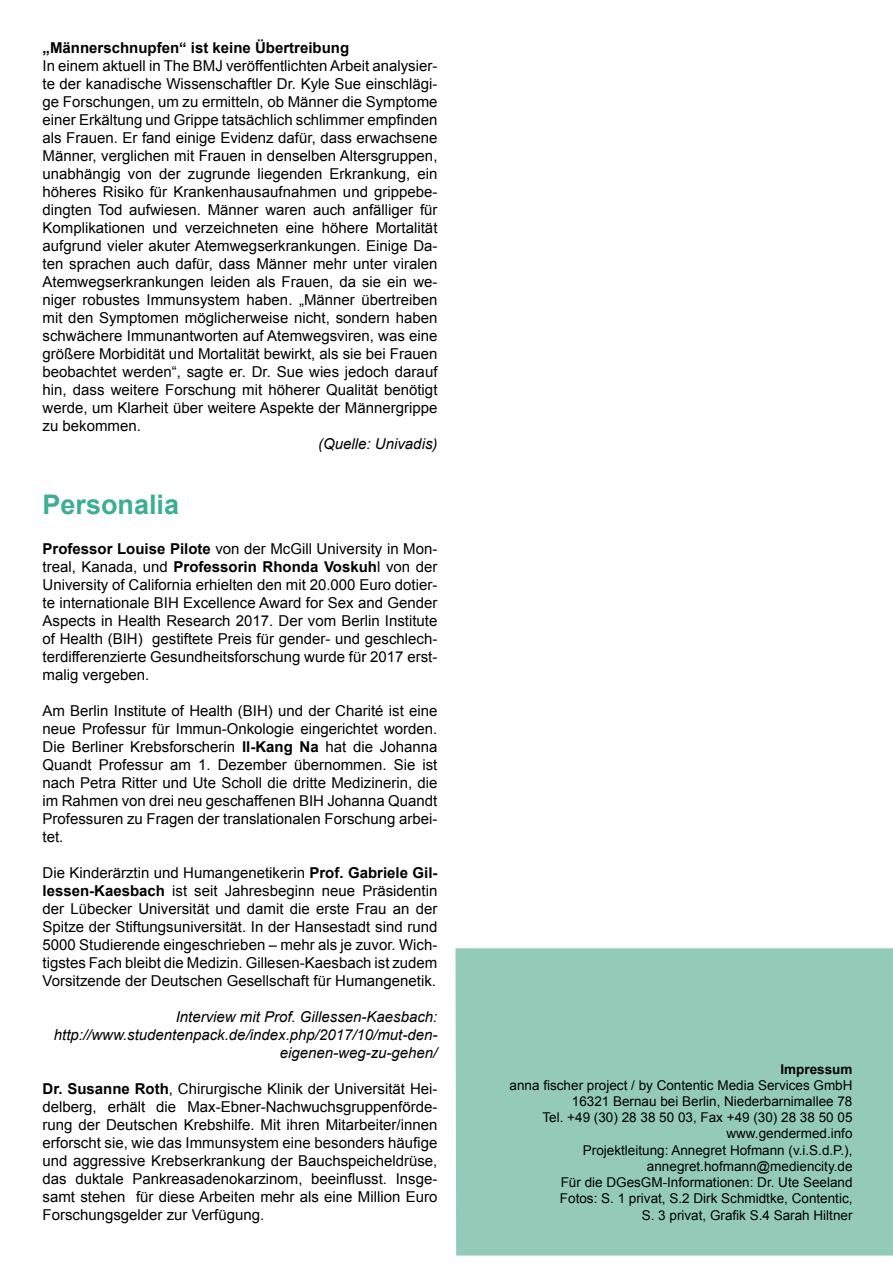
<style>
.page{position:relative;width:893px;height:1263px;background:#fff}
.page>*{position:absolute;margin:0;border:0;box-sizing:border-box;transform-origin:0 0}
.t1{font:700 27px "Arial";color:#3dae93}
.t2{font:15px/18px "Arial";color:#000;text-align:justify}
.t3{font:italic 15px/18px "Arial";color:#000;text-align:right}
.t4{font:700 15px "Arial";color:#000}
.t5{font:13.5px/16.2px "Arial";color:#000;text-align:right}
.t6{font:700 13.5px "Arial";color:#000}
.s1{font-weight:700}
</style>
<div class="page">
<div style="left:455px;top:948px;width:438px;height:307px;background:#94cbb8"></div>
<p class="t4" style="left:43px;top:38px;width:308px">„Männerschnupfen“ ist keine Übertreibung</p>
<p class="t2" style="left:43px;top:57px;width:396px">In einem aktuell in The BMJ veröffentlichten Arbeit analysier&shy;te der kanadische Wissenschaftler Dr. Kyle Sue einschlägi&shy;ge Forschungen, um zu ermitteln, ob Männer die Symptome einer Erkältung und Grippe tatsächlich schlimmer empfinden als Frauen. Er fand einige Evidenz dafür, dass erwachsene Männer, verglichen mit Frauen in denselben Altersgruppen, unabhängig von der zugrunde liegenden Erkrankung, ein höheres Risiko für Krankenhausaufnahmen und grippebe&shy;dingten Tod aufwiesen. Männer waren auch anfälliger für Komplikationen und verzeichneten eine höhere Mortalität aufgrund vieler akuter Atemwegserkrankungen. Einige Da&shy;ten sprachen auch dafür, dass Männer mehr unter viralen Atemwegserkrankungen leiden als Frauen, da sie ein we&shy;niger robustes Immunsystem haben. „Männer übertreiben mit den Symptomen möglicherweise nicht, sondern haben schwächere Immunantworten auf Atemwegsviren, was eine größere Morbidität und Mortalität bewirkt, als sie bei Frauen beobachtet werden“, sagte er. Dr. Sue wies jedoch darauf hin, dass weitere Forschung mit höherer Qualität benötigt werde, um Klarheit über weitere Aspekte der Männergrippe zu bekommen.</p>
<p class="t3" style="left:318px;top:435px;width:121px">(Quelle: Univadis)</p>
<h1 class="t1" style="left:43px;top:486px;width:138px">Personalia</h1>
<p class="t2" style="left:43px;top:540px;width:396px"><span class="s1">Professor Louise Pilote</span> von der McGill University in Mon&shy;treal, Kanada, und <span class="s1">Professorin Rhonda Voskuh</span>l von der University of California erhielten den mit 20.000 Euro dotier&shy;te internationale BIH Excellence Award for Sex and Gender Aspects in Health Research 2017. Der vom Berlin Institute of Health (BIH) gestiftete Preis für gender- und geschlech&shy;terdifferenzierte Gesundheitsforschung wurde für 2017 erst&shy;malig vergeben.</p>
<p class="t2" style="left:43px;top:702px;width:396px">Am Berlin Institute of Health (BIH) und der Charité ist eine neue Professur für Immun-Onkologie eingerichtet worden.<br>Die Berliner Krebsforscherin <span class="s1">Il-Kang Na</span> hat die Johanna Quandt Professur am 1. Dezember übernommen. Sie ist nach Petra Ritter und Ute Scholl die dritte Medizinerin, die im Rahmen von drei neu geschaffenen BIH Johanna Quandt Professuren zu Fragen der translationalen Forschung arbei&shy;tet.</p>
<p class="t2" style="left:43px;top:864px;width:396px">Die Kinderärztin und Humangenetikerin <span class="s1">Prof. Gabriele Gil&shy;lessen-Kaesbach</span> ist seit Jahresbeginn neue Präsidentin der Lübecker Universität und damit die erste Frau an der Spitze der Stiftungsuniversität. In der Hansestadt sind rund 5000 Studierende eingeschrieben – mehr als je zuvor. Wich&shy;tigstes Fach bleibt die Medizin. Gillesen-Kaesbach ist zudem Vorsitzende der Deutschen Gesellschaft für Humangenetik.</p>
<p class="t3" style="left:54px;top:1008px;width:385px">Interview mit Prof. Gillessen-Kaesbach: http://www.studentenpack.de/index.php/2017/10/mut-den&shy;eigenen-weg-zu-gehen/</p>
<p class="t2" style="left:43px;top:1080px;width:396px"><span class="s1">Dr. Susanne Roth</span>, Chirurgische Klinik der Universität Hei&shy;delberg, erhält die Max-Ebner-Nachwuchsgruppenförde&shy;rung der Deutschen Krebshilfe. Mit ihren Mitarbeiter/innen erforscht sie, wie das Immunsystem eine besonders häufige und aggressive Krebserkrankung der Bauchspeicheldrüse, das duktale Pankreasadenokarzinom, beeinflusst. Insge&shy;samt stehen für diese Arbeiten mehr als eine Million Euro Forschungsgelder zur Verfügung.</p>
<p class="t6" style="left:780px;top:1060px;width:74px">Impressum</p>
<p class="t5" style="left:510px;top:1077px;width:344px">anna fischer project / by Contentic Media Services GmbH 16321 Bernau bei Berlin, Niederbarnimallee 78<br>Tel. +49 (30) 28 38 50 03, Fax +49 (30) 28 38 50 05 www.gendermed.info<br>Projektleitung: Annegret Hofmann (v.i.S.d.P.), annegret.hofmann@mediencity.de<br>Für die DGesGM-Informationen: Dr. Ute Seeland<br>Fotos: S. 1 privat, S.2 Dirk Schmidtke, Contentic,<br>S. 3 privat, Grafik S.4 Sarah Hiltner</p>
</div>
